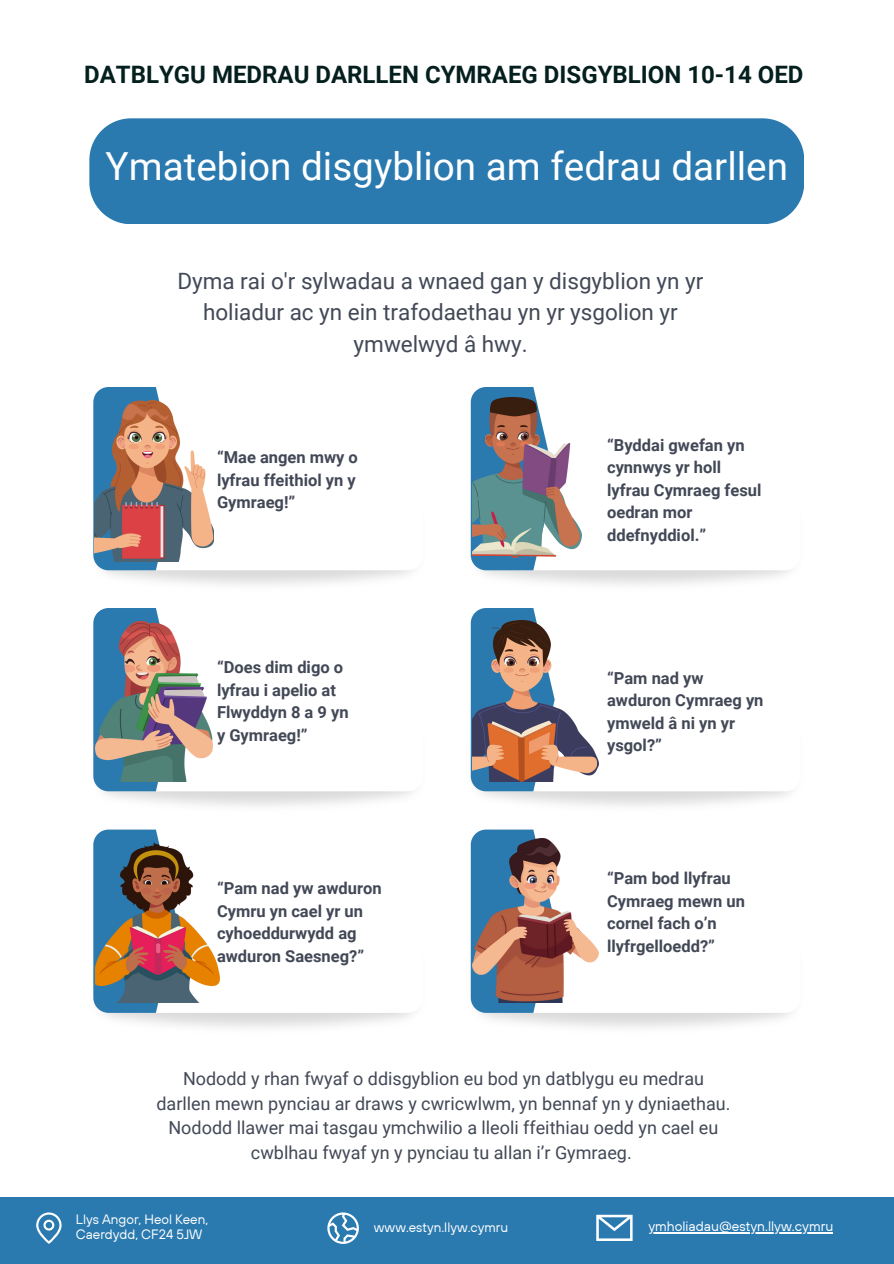
<style>
.page{position:relative;width:894px;height:1264px;background:#fff}
.page>*{position:absolute;margin:0;border:0;box-sizing:border-box;transform-origin:0 0}
.t1{font:38.7px "Roboto";color:#fff}
.t2{font:700 24px "Roboto";color:#041f1e}
.t3{font:22.5px/31.5px "Roboto";color:#424856;text-align:center}
.t4{font:18px/24.8px "Roboto";color:#424856;text-align:center}
.t5{font:700 16.5px/22.5px "Roboto";color:#424856}
.t6{font:13.8px "TT Hoves";color:#fff}
.t7{font:13.5px "TT Hoves";color:#fff}
</style>
<div class="page">
<div style="left:0;top:1197px;width:893px;height:66px;background:#2a7ab0"></div>
<div style="left:89px;top:118px;width:715px;height:106px;background:#2a7ab0"></div>
<svg style="left:93px;top:387px;width:84px;height:183px"></svg>
<svg style="left:470px;top:387px;width:67px;height:183px;background:#4b8ebb"></svg>
<svg style="left:93px;top:608px;width:84px;height:183px"></svg>
<svg style="left:470px;top:608px;width:84px;height:183px"></svg>
<img style="left:102px;top:1012px;width:311px;height:16px">
<svg style="left:93px;top:829px;width:84px;height:183px"></svg>
<img style="left:480px;top:1012px;width:311px;height:16px">
<svg style="left:470px;top:829px;width:84px;height:183px"></svg>
<img style="left:472px;top:620px;width:126px;height:161px">
<img style="left:472px;top:397px;width:109px;height:160px">
<img style="left:94px;top:400px;width:120px;height:161px">
<img style="left:95px;top:622px;width:117px;height:159px">
<img style="left:95px;top:842px;width:124px;height:160px">
<img style="left:472px;top:839px;width:126px;height:163px">
<svg style="left:36px;top:1212px;width:26px;height:31px"></svg>
<svg style="left:327px;top:1212px;width:32px;height:31px"></svg>
<svg style="left:596px;top:1214px;width:36px;height:26px"></svg>
<hr style="left:648px;top:1232px;width:185px;height:1px;background:#fff">
<h2 class="t2" style="left:84px;top:60px;width:720px">DATBLYGU MEDRAU DARLLEN CYMRAEG DISGYBLION 10-14 OED</h2>
<h1 class="t1" style="left:105px;top:144px;width:683px">Ymatebion disgyblion am fedrau darllen</h1>
<p class="t3" style="left:177px;top:265px;width:527px">Dyma rai o'r sylwadau a wnaed gan y disgyblion yn yr holiadur ac yn ein trafodaethau yn yr ysgolion yr ymwelwyd â hwy.</p>
<h3 class="t5" style="left:217px;top:446px;width:142px">“Mae angen mwy o lyfrau ffeithiol yn y<br>Gymraeg!”</h3>
<h4 class="t5" style="left:607px;top:434px;width:156px">“Byddai gwefan yn cynnwys yr holl lyfrau Cymraeg fesul oedran mor ddefnyddiol.”</h4>
<p class="t5" style="left:217px;top:656px;width:133px">“Does dim digo o lyfrau i apelio at<br>Flwyddyn 8 a 9 yn y Gymraeg!”</p>
<p class="t5" style="left:607px;top:666px;width:158px">“Pam nad yw awduron Cymraeg yn ymweld â ni yn yr ysgol?”</p>
<h4 class="t5" style="left:217px;top:877px;width:166px">“Pam nad yw awduron<br>Cymru yn cael yr un cyhoeddurwydd ag awduron Saesneg?”</h4>
<p class="t5" style="left:607px;top:867px;width:139px">“Pam bod llyfrau<br>Cymraeg mewn un cornel fach o’n llyfrgelloedd?”</p>
<p class="t4" style="left:156px;top:1066px;width:575px">Nododd y rhan fwyaf o ddisgyblion eu bod yn datblygu eu medrau darllen mewn pynciau ar draws y cwricwlwm, yn bennaf yn y dyniaethau.<br>Nododd llawer mai tasgau ymchwilio a lleoli ffeithiau oedd yn cael eu cwblhau fwyaf yn y pynciau tu allan i’r Gymraeg.</p>
<p class="t7" style="left:76px;top:1210px;width:134px">Llys Angor, Heol Keen,</p>
<h4 class="t7" style="left:76px;top:1225px;width:128px">Caerdydd, CF24 5JW</h4>
<p class="t7" style="left:374px;top:1217px;width:136px">www.estyn.llyw.cymru</p>
<p class="t6" style="left:648px;top:1217px;width:186px">ymholiadau@estyn.llyw.cymru</p>
</div>
